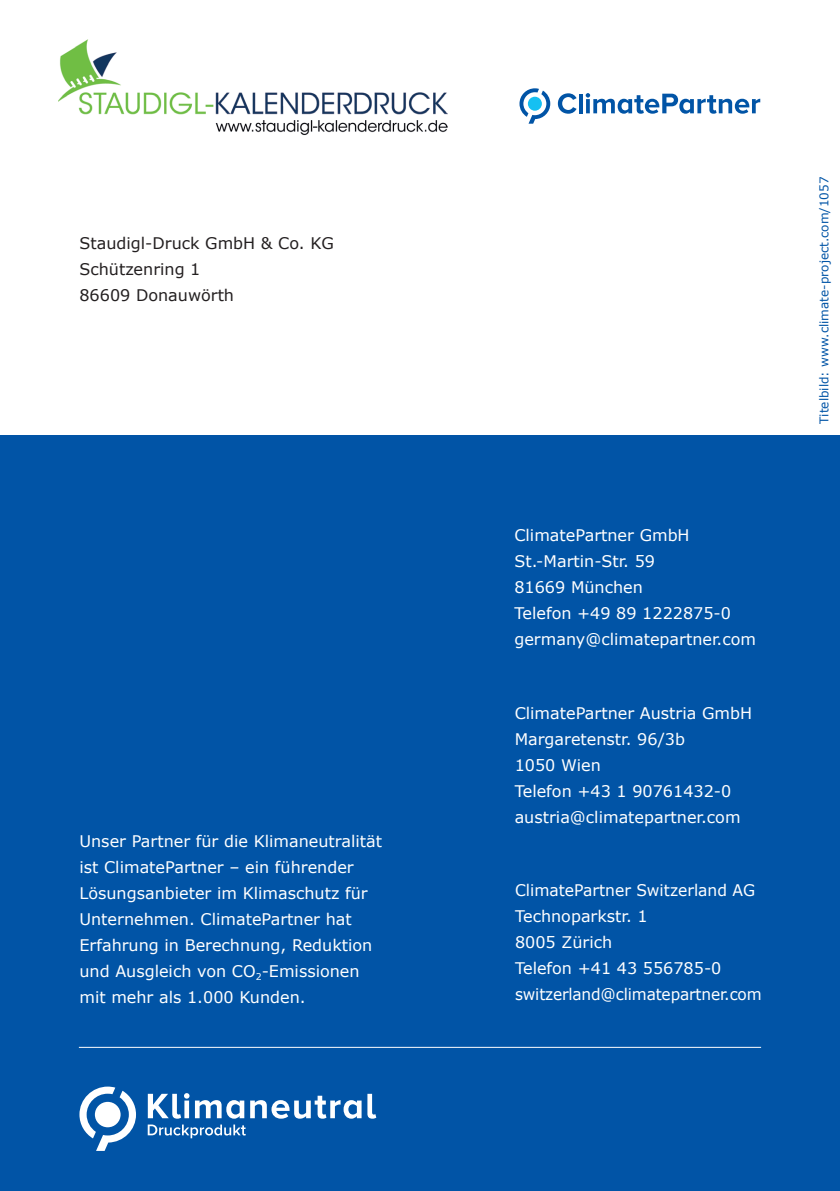
<style>
.page{position:relative;width:840px;height:1191px;background:#fff}
.page>*{position:absolute;margin:0;border:0;box-sizing:border-box;transform-origin:0 0}
.t1{font:16px/26px "Verdana";color:#fff}
.t2{font:16px/26px "Verdana";color:#231f20}
.t3{font:12px "Verdana";color:#0154a6}
</style>
<div class="page">
<div style="left:0;top:435px;width:839px;height:756px;background:#0154a6"></div>
<hr style="left:79px;top:1047px;width:681px;height:1px;background:#fff">
<svg style="left:557px;top:93px;width:19px;height:21px"></svg>
<svg style="left:579px;top:94px;width:3px;height:19px"></svg>
<svg style="left:585px;top:93px;width:174px;height:21px"></svg>
<svg style="left:519px;top:88px;width:31px;height:36px"></svg>
<svg style="left:148px;top:1093px;width:41px;height:25px"></svg>
<svg style="left:195px;top:1100px;width:49px;height:18px"></svg>
<svg style="left:250px;top:1095px;width:111px;height:23px"></svg>
<svg style="left:367px;top:1093px;width:9px;height:25px"></svg>
<svg style="left:79px;top:1086px;width:57px;height:64px"></svg>
<svg style="left:148px;top:1124px;width:98px;height:15px"></svg>
<img style="left:58px;top:40px;width:389px;height:95px">
<p class="t2" style="left:79px;top:230px;width:256px">Staudigl-Druck GmbH &amp; Co. KG<br>Schützenring 1<br>86609 Donauwörth</p>
<p class="t1" style="left:79px;top:828px;width:304px">Unser Partner für die Klimaneutralität ist ClimatePartner – ein führender Lösungsanbieter im Klimaschutz für Unternehmen. ClimatePartner hat Erfahrung in Berechnung, Reduktion und Ausgleich von CO<sub>2</sub>-Emissionen mit mehr als 1.000 Kunden.</p>
<p class="t1" style="left:514px;top:522px;width:243px">ClimatePartner GmbH<br>St.-Martin-Str. 59<br>81669 München<br>Telefon +49 89 1222875-0 germany@climatepartner.com</p>
<p class="t1" style="left:514px;top:700px;width:239px">ClimatePartner Austria GmbH<br>Margaretenstr. 96/3b<br>1050 Wien<br>Telefon +43 1 90761432-0 austria@climatepartner.com</p>
<p class="t1" style="left:514px;top:877px;width:248px">ClimatePartner Switzerland AG<br>Technoparkstr. 1<br>8005 Zürich<br>Telefon +41 43 556785-0 switzerland@climatepartner.com</p>
<p class="t3" style="left:815px;top:424px;width:249px;rotate:-90deg">Titelbild: www.climate-project.com/1057</p>
</div>
